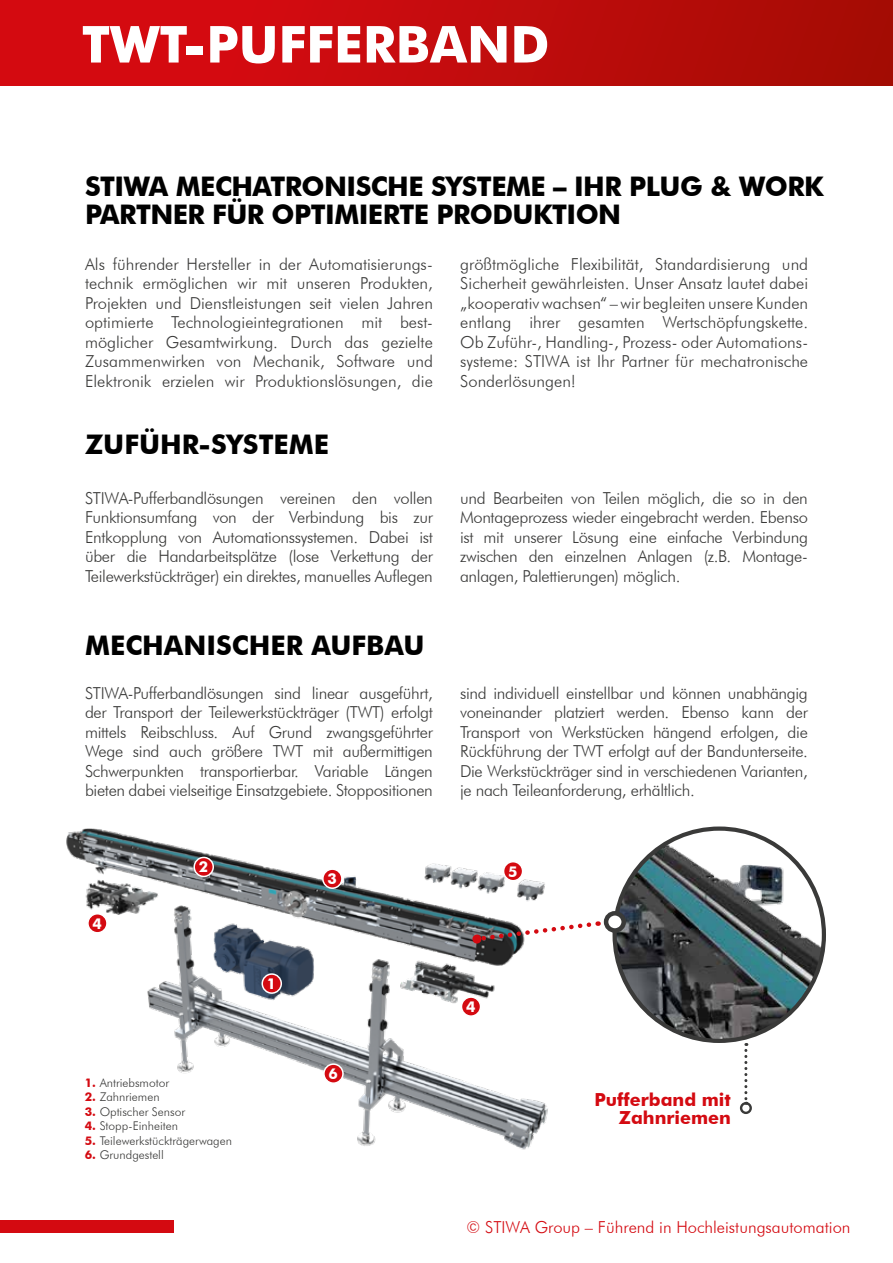
<style>
.page{position:relative;width:893px;height:1263px;background:#fff}
.page>*{position:absolute;margin:0;border:0;box-sizing:border-box;transform-origin:0 0}
.t1{font:700 51px "Futura BT";color:#fff}
.t2{font:700 27px/28.5px "Futura BT";letter-spacing:-.02em;color:#000}
.t3{font:700 27px "Futura BT";color:#000}
.t4{font:700 18px/18px "Futura BT";color:#d40a11;text-align:right}
.t5{font:300 16.5px/19.5px "Futura BT";letter-spacing:-.02em;color:#3a3a39;text-align:justify}
.t6{font:300 16.5px "Futura BT";color:#d40a11}
.t7{font:700 15px "Futura BT";color:#fff}
.t8{font:300 12px "Futura BT";color:#3a3a39}
.s1{font-weight:700;color:#d40a11}
</style>
<div class="page">
<img style="left:617px;top:831px;width:207px;height:210px">
<img style="left:66px;top:829px;width:482px;height:321px">
<img style="left:410px;top:840px;width:138px;height:69px">
<div style="left:0;top:1220px;width:174px;height:13px;background:#d40a11"></div>
<div style="left:0;top:0;width:893px;height:85px;background:linear-gradient(to right,#de0a13,#a70d05)"></div>
<svg style="left:476px;top:920px;width:123px;height:23px"></svg>
<div style="left:472px;top:934px;width:9px;height:9px;background:#d40a11;border-radius:50%"></div>
<svg style="left:606px;top:913px;width:18px;height:17px"></svg>
<div style="left:604px;top:911px;width:22px;height:22px;border:4px solid #3a3a39;border-radius:50%"></div>
<svg style="left:744px;top:1043px;width:3px;height:59px"></svg>
<div style="left:740px;top:1102px;width:12px;height:12px;border:2px solid #3a3a39;border-radius:50%"></div>
<div style="left:194px;top:857px;width:19px;height:19px;background:#d40a11;border-radius:50%"></div>
<div style="left:193px;top:857px;width:21px;height:20px;border:2px solid #fff;border-radius:50%"></div>
<div style="left:323px;top:869px;width:19px;height:19px;background:#d40a11;border-radius:50%"></div>
<div style="left:322px;top:868px;width:21px;height:21px;border:2px solid #fff;border-radius:50%"></div>
<div style="left:262px;top:974px;width:19px;height:19px;background:#d40a11;border-radius:50%"></div>
<div style="left:261px;top:973px;width:21px;height:21px;border:2px solid #fff;border-radius:50%"></div>
<div style="left:88px;top:914px;width:19px;height:19px;background:#d40a11;border-radius:50%"></div>
<div style="left:87px;top:913px;width:21px;height:20px;border:2px solid #fff;border-radius:50%"></div>
<div style="left:461px;top:997px;width:19px;height:19px;background:#d40a11;border-radius:50%"></div>
<div style="left:461px;top:996px;width:20px;height:21px;border:2px solid #fff;border-radius:50%"></div>
<div style="left:504px;top:862px;width:19px;height:19px;background:#d40a11;border-radius:50%"></div>
<div style="left:503px;top:861px;width:20px;height:20px;border:2px solid #fff;border-radius:50%"></div>
<div style="left:324px;top:1064px;width:19px;height:19px;background:#d40a11;border-radius:50%"></div>
<div style="left:323px;top:1063px;width:21px;height:21px;border:2px solid #fff;border-radius:50%"></div>
<h1 class="t1" style="left:82px;top:13px;width:469px">TWT-PUFFERBAND</h1>
<h2 class="t2" style="left:85px;top:172px;width:740px">STIWA MECHATRONISCHE SYSTEME – IHR PLUG &amp; WORK<br>PARTNER FÜR OPTIMIERTE PRODUKTION</h2>
<p class="t5" style="left:85px;top:254px;width:349px">Als führender Hersteller in der Automatisierungs&shy;technik ermöglichen wir mit unseren Produkten, Projekten und Dienstleistungen seit vielen Jahren optimierte Technologieintegrationen mit best&shy;möglicher Gesamtwirkung. Durch das gezielte Zusammenwirken von Mechanik, Software und Elektronik erzielen wir Produktionslösungen, die</p>
<p class="t5" style="left:460px;top:254px;width:349px">größtmögliche Flexibilität, Standardisierung und Sicherheit gewährleisten. Unser Ansatz lautet dabei „kooperativ wachsen“ – wir begleiten unsere Kunden entlang ihrer gesamten Wertschöpfungskette.<br>Ob Zuführ-, Handling-, Prozess- oder Automations&shy;systeme: STIWA ist Ihr Partner für mechatronische Sonderlösungen!</p>
<h2 class="t3" style="left:85px;top:428px;width:246px">ZUFÜHR-SYSTEME</h2>
<p class="t5" style="left:85px;top:488px;width:349px">STIWA-Pufferbandlösungen vereinen den vollen Funktionsumfang von der Verbindung bis zur Entkopplung von Automationssystemen. Dabei ist über die Handarbeitsplätze (lose Verkettung der Teilewerkstückträger) ein direktes, manuelles Auflegen</p>
<p class="t5" style="left:460px;top:488px;width:349px">und Bearbeiten von Teilen möglich, die so in den Montageprozess wieder eingebracht werden. Ebenso ist mit unserer Lösung eine einfache Verbindung zwischen den einzelnen Anlagen (z.B. Montage&shy;anlagen, Palettierungen) möglich.</p>
<h2 class="t3" style="left:85px;top:629px;width:341px">MECHANISCHER AUFBAU</h2>
<p class="t5" style="left:85px;top:683px;width:349px">STIWA-Pufferbandlösungen sind linear ausgeführt, der Transport der Teilewerkstückträger (TWT) erfolgt mittels Reibschluss. Auf Grund zwangsgeführter Wege sind auch größere TWT mit außermittigen Schwerpunkten transportierbar. Variable Längen bieten dabei vielseitige Einsatzgebiete. Stoppositionen</p>
<p class="t5" style="left:460px;top:683px;width:349px">sind individuell einstellbar und können unabhängig voneinander platziert werden. Ebenso kann der Transport von Werkstücken hängend erfolgen, die Rückführung der TWT erfolgt auf der Bandunterseite.<br>Die Werkstückträger sind in verschiedenen Varianten, je nach Teileanforderung, erhältlich.</p>
<p class="t7" style="left:93px;top:914px;width:11px">4</p>
<p class="t7" style="left:199px;top:858px;width:11px">2</p>
<p class="t8" style="left:85px;top:1075px;width:86px"><span class="s1">1.</span> Antriebsmotor</p>
<p class="t8" style="left:85px;top:1090px;width:76px"><span class="s1">2.</span> Zahnriemen</p>
<p class="t8" style="left:85px;top:1104px;width:102px"><span class="s1">3.</span> Optischer Sensor</p>
<p class="t8" style="left:85px;top:1118px;width:95px"><span class="s1">4.</span> Stopp-Einheiten</p>
<p class="t8" style="left:85px;top:1133px;width:149px"><span class="s1">5.</span> Teilewerkstückträgerwagen</p>
<p class="t8" style="left:85px;top:1147px;width:81px"><span class="s1">6.</span> Grundgestell</p>
<p class="t7" style="left:267px;top:974px;width:11px">1</p>
<p class="t7" style="left:327px;top:870px;width:11px">3</p>
<p class="t7" style="left:328px;top:1064px;width:11px">6</p>
<p class="t7" style="left:508px;top:862px;width:11px">5</p>
<p class="t7" style="left:466px;top:997px;width:11px">4</p>
<p class="t4" style="left:594px;top:1090px;width:138px">Pufferband mit<br>Zahnriemen</p>
<p class="t6" style="left:467px;top:1217px;width:385px">© STIWA Group – Führend in Hochleistungsautomation</p>
</div>
